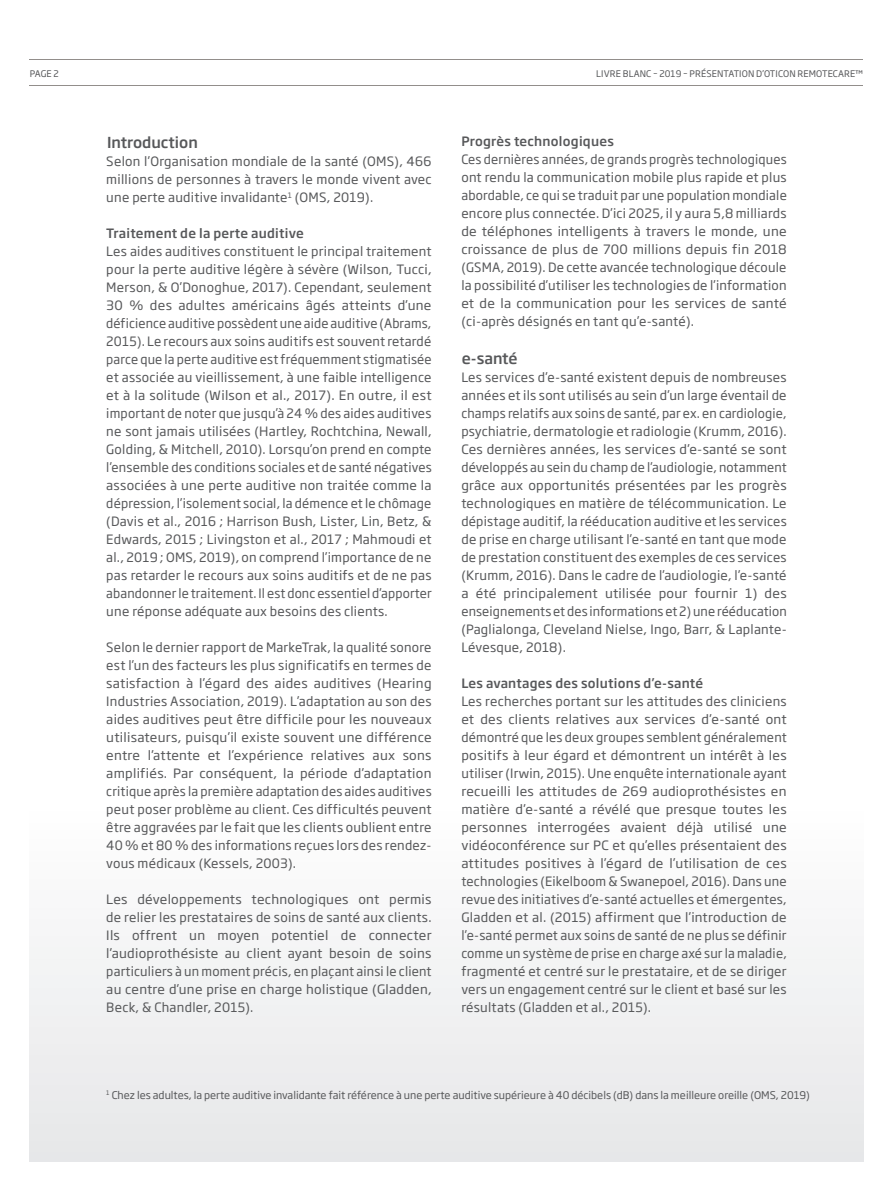
<style>
.page{position:relative;width:893px;height:1191px;background:#fff}
.page>*{position:absolute;margin:0;border:0;box-sizing:border-box;transform-origin:0 0}
.t1{font:500 15px "Soho Gothic Pro";color:#57585a}
.t2{font:12.75px/18px "Soho Gothic Pro";letter-spacing:.02em;color:#57585a;text-align:justify}
.t3{font:500 12.75px "Soho Gothic Pro";letter-spacing:.02em;color:#57585a}
.t4{font:10.5px "Soho Gothic Pro";color:#57585a}
.t5{font:9px "Soho Gothic Pro";letter-spacing:.015em;color:#57585a}
</style>
<div class="page">
<div style="left:30px;top:804px;width:833px;height:357px;background:#f2f3f4"></div>
<hr style="left:30px;top:85px;width:833px;height:1px;background:#928e8b">
<hr style="left:30px;top:60px;width:833px;height:1px;background:#928e8b">
<p class="t5" style="left:30px;top:66px;width:30px">PAGE 2</p>
<p class="t5" style="left:596px;top:66px;width:269px">LIVRE BLANC – 2019 – PRÉSENTATION D’OTICON REMOTECARE™</p>
<p class="t1" style="left:107px;top:131px;width:92px">Introduction</p>
<p class="t2" style="left:106px;top:151px;width:327px">Selon l’Organisation mondiale de la santé (OMS), 466 millions de personnes à travers le monde vivent avec une perte auditive invalidante<sup>1</sup> (OMS, 2019).</p>
<p class="t3" style="left:106px;top:223px;width:199px">Traitement de la perte auditive</p>
<p class="t2" style="left:106px;top:241px;width:327px">Les aides auditives constituent le principal traitement pour la perte auditive légère à sévère (Wilson, Tucci, Merson, &amp; O’Donoghue, 2017). Cependant, seulement 30 % des adultes américains âgés atteints d’une déficience auditive possèdent une aide auditive (Abrams, 2015). Le recours aux soins auditifs est souvent retardé parce que la perte auditive est fréquemment stigmatisée et associée au vieillissement, à une faible intelligence et à la solitude (Wilson et al., 2017). En outre, il est important de noter que jusqu’à 24 % des aides auditives ne sont jamais utilisées (Hartley, Rochtchina, Newall, Golding, &amp; Mitchell, 2010). Lorsqu’on prend en compte l’ensemble des conditions sociales et de santé négatives associées à une perte auditive non traitée comme la dépression, l’isolement social, la démence et le chômage (Davis et al., 2016 ; Harrison Bush, Lister, Lin, Betz, &amp; Edwards, 2015 ; Livingston et al., 2017 ; Mahmoudi et al., 2019 ; OMS, 2019), on comprend l’importance de ne pas retarder le recours aux soins auditifs et de ne pas abandonner le traitement. Il est donc essentiel d’apporter une réponse adéquate aux besoins des clients.</p>
<p class="t2" style="left:106px;top:637px;width:327px">Selon le dernier rapport de MarkeTrak, la qualité sonore est l’un des facteurs les plus significatifs en termes de satisfaction à l’égard des aides auditives (Hearing Industries Association, 2019). L’adaptation au son des aides auditives peut être difficile pour les nouveaux utilisateurs, puisqu’il existe souvent une différence entre l’attente et l’expérience relatives aux sons amplifiés. Par conséquent, la période d’adaptation critique après la première adaptation des aides auditives peut poser problème au client. Ces difficultés peuvent être aggravées par le fait que les clients oublient entre 40 % et 80 % des informations reçues lors des rendez&shy;vous médicaux (Kessels, 2003).</p>
<p class="t2" style="left:106px;top:889px;width:327px">Les développements technologiques ont permis de relier les prestataires de soins de santé aux clients.<br>Ils offrent un moyen potentiel de connecter l’audioprothésiste au client ayant besoin de soins particuliers à un moment précis, en plaçant ainsi le client au centre d’une prise en charge holistique (Gladden, Beck, &amp; Chandler, 2015).</p>
<p class="t3" style="left:461px;top:131px;width:154px">Progrès technologiques</p>
<p class="t2" style="left:461px;top:150px;width:327px">Ces dernières années, de grands progrès technologiques ont rendu la communication mobile plus rapide et plus abordable, ce qui se traduit par une population mondiale encore plus connectée. D’ici 2025, il y aura 5,8 milliards de téléphones intelligents à travers le monde, une croissance de plus de 700 millions depuis fin 2018 (GSMA, 2019). De cette avancée technologique découle la possibilité d’utiliser les technologies de l’information et de la communication pour les services de santé (ci-après désignés en tant qu’e-santé).</p>
<p class="t1" style="left:462px;top:347px;width:57px">e-santé</p>
<p class="t2" style="left:461px;top:367px;width:327px">Les services d’e-santé existent depuis de nombreuses années et ils sont utilisés au sein d’un large éventail de champs relatifs aux soins de santé, par ex. en cardiologie, psychiatrie, dermatologie et radiologie (Krumm, 2016).<br>Ces dernières années, les services d’e-santé se sont développés au sein du champ de l’audiologie, notamment grâce aux opportunités présentées par les progrès technologiques en matière de télécommunication. Le dépistage auditif, la rééducation auditive et les services de prise en charge utilisant l’e-santé en tant que mode de prestation constituent des exemples de ces services (Krumm, 2016). Dans le cadre de l’audiologie, l’e-santé a été principalement utilisée pour fournir 1) des enseignements et des informations et 2) une rééducation (Paglialonga, Cleveland Nielse, Ingo, Barr, &amp; Laplante-Lévesque, 2018).</p>
<p class="t3" style="left:461px;top:673px;width:243px">Les avantages des solutions d’e-santé</p>
<p class="t2" style="left:461px;top:691px;width:327px">Les recherches portant sur les attitudes des cliniciens et des clients relatives aux services d’e-santé ont démontré que les deux groupes semblent généralement positifs à leur égard et démontrent un intérêt à les utiliser (Irwin, 2015). Une enquête internationale ayant recueilli les attitudes de 269 audioprothésistes en matière d’e-santé a révélé que presque toutes les personnes interrogées avaient déjà utilisé une vidéoconférence sur PC et qu’elles présentaient des attitudes positives à l’égard de l’utilisation de ces technologies (Eikelboom &amp; Swanepoel, 2016). Dans une revue des initiatives d’e-santé actuelles et émergentes, Gladden et al. (2015) affirment que l’introduction de l’e-santé permet aux soins de santé de ne plus se définir comme un système de prise en charge axé sur la maladie, fragmenté et centré sur le prestataire, et de se diriger vers un engagement centré sur le client et basé sur les résultats (Gladden et al., 2015).</p>
<p class="t4" style="left:106px;top:1086px;width:705px"><sup>1</sup> Chez les adultes, la perte auditive invalidante fait référence à une perte auditive supérieure à 40 décibels (dB) dans la meilleure oreille (OMS, 2019)</p>
</div>
